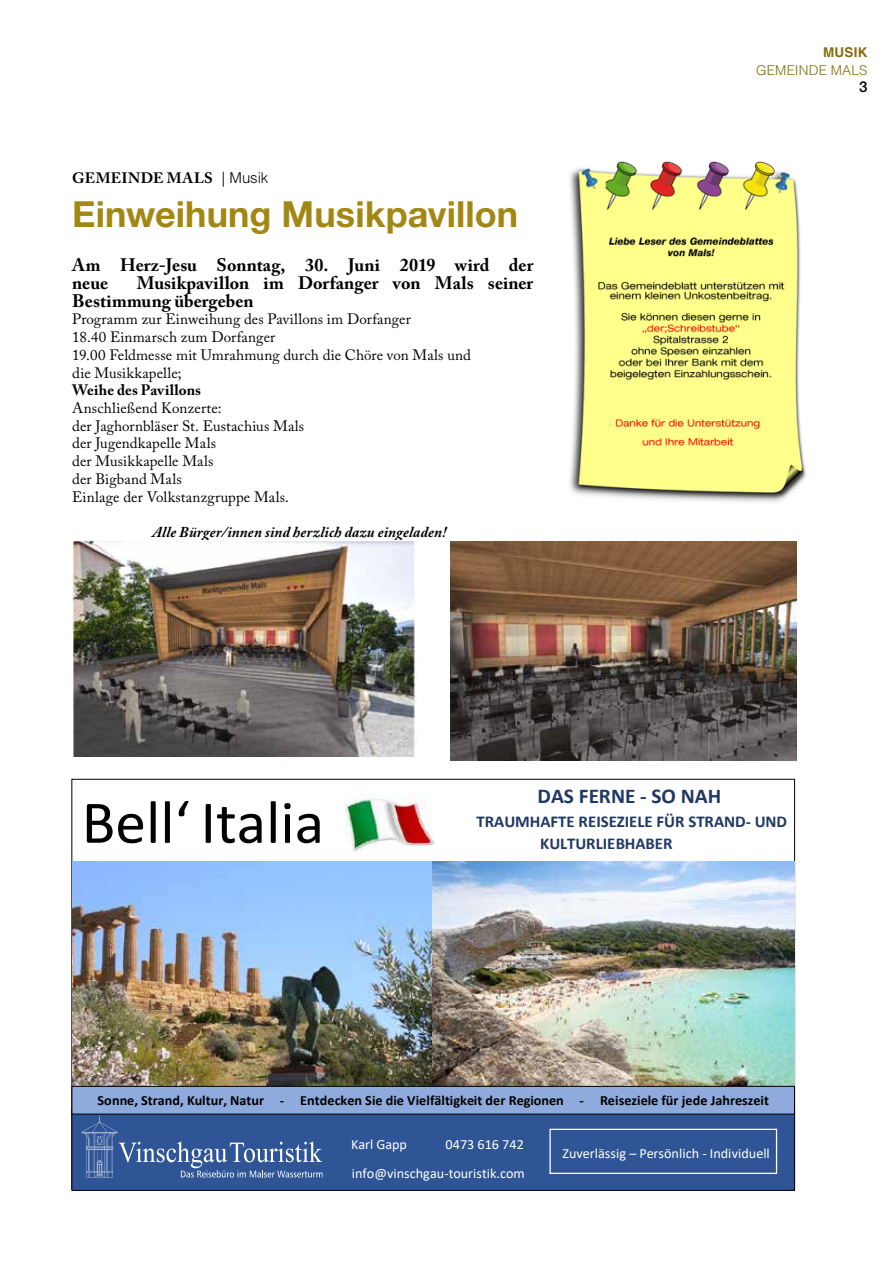
<style>
.page{position:relative;width:893px;height:1263px;background:#fff}
.page>*{position:absolute;margin:0;border:0;box-sizing:border-box;transform-origin:0 0}
.t1{font:61.05px "Calibri";color:#000}
.t2{font:700 36px "Helvetica Neue";color:#a38714}
.t3{font:700 21.15px "Calibri";letter-spacing:-.005em;color:#203864}
.t4{font:700 18px/17.7px "Adobe Caslon Pro";color:#000}
.t5{font:700 16.65px "Calibri";color:#203864}
.t6{font:700 16.5px "Calibri";letter-spacing:-.005em;color:#203864}
.t7{font:15px/17.7px "Adobe Caslon Pro";letter-spacing:.01em;color:#000}
.t8{font:italic 700 15px "Adobe Caslon Pro";letter-spacing:.01em;color:#000}
.t9{font:700 15px "Adobe Caslon Pro";letter-spacing:.01em;color:#000}
.t10{font:500 15px "Helvetica Neue";color:#000}
.t11{font:700 13.95px "Calibri";letter-spacing:.005em;color:#000}
.t12{font:13.95px "Calibri";color:#fff}
.t13{font:300 13.5px "Helvetica";letter-spacing:.015em;color:#846d0f}
.t14{font:700 13.5px "Helvetica";letter-spacing:.015em;color:#846d0f}
.s1{font-family:"Helvetica";font-weight:300}
</style>
<div class="page">
<img style="left:569px;top:161px;width:237px;height:341px">
<img style="left:72px;top:861px;width:361px;height:225px">
<div style="left:72px;top:1110px;width:722px;height:80px;background:#2f5597"></div>
<div style="left:71px;top:1109px;width:724px;height:82px;border:1px solid #000"></div>
<svg style="left:82px;top:1115px;width:240px;height:62px"></svg>
<div style="left:549px;top:1129px;width:228px;height:45px;border:1px solid #fff"></div>
<img style="left:433px;top:861px;width:361px;height:225px">
<img style="left:346px;top:795px;width:89px;height:57px">
<div style="left:72px;top:1086px;width:722px;height:28px;background:#8faadc"></div>
<div style="left:72px;top:1086px;width:723px;height:28px;border:1px solid #000"></div>
<img style="left:72px;top:540px;width:345px;height:217px">
<img style="left:451px;top:541px;width:345px;height:219px">
<p class="t14" style="left:823px;top:44px;width:46px">MUSIK</p>
<p class="t13" style="left:756px;top:61px;width:113px">GEMEINDE MALS</p>
<p class="t9" style="left:72px;top:169px;width:198px">GEMEINDE MALS <span class="s1">| Musik</span></p>
<h2 class="t2" style="left:72px;top:192px;width:447px">Einweihung Musikpavillon</h2>
<p class="t4" style="left:72px;top:256px;width:462px">Am Herz-Jesu Sonntag, 30. Juni 2019 wird der neue</p>
<p class="t4" style="left:72px;top:274px;width:462px;text-indent:65px">Musikpavillon im Dorfanger von Mals seiner<br>Bestimmung übergeben</p>
<p class="t7" style="left:72px;top:310px;width:400px">Programm zur Einweihung des Pavillons im Dorfanger<br>18.40 Einmarsch zum Dorfanger<br>19.00 Feldmesse mit Umrahmung durch die Chöre von Mals und die Musikkapelle;</p>
<p class="t9" style="left:72px;top:381px;width:130px">Weihe des Pavillons</p>
<p class="t7" style="left:72px;top:399px;width:233px">Anschließend Konzerte:<br>der Jaghornbläser St. Eustachius Mals der Jugendkapelle Mals<br>der Musikkapelle Mals<br>der Bigband Mals<br>Einlage der Volkstanzgruppe Mals.</p>
<p class="t8" style="left:152px;top:523px;width:296px">Alle Bürger/innen sind herzlich dazu eingeladen!</p>
<p class="t10" style="left:859px;top:78px;width:10px">3</p>
<h1 class="t1" style="left:82px;top:780px;width:244px">Bell‘ Italia</h1>
<h3 class="t3" style="left:538px;top:781px;width:185px">DAS FERNE - SO NAH</h3>
<p class="t5" style="left:477px;top:810px;width:312px">TRAUMHAFTE REISEZIELE FÜR STRAND- UND</p>
<p class="t6" style="left:540px;top:832px;width:134px">KULTURLIEBHABER</p>
<p class="t11" style="left:98px;top:1090px;width:673px">Sonne, Strand, Kultur, Natur - Entdecken Sie die Vielfältigkeit der Regionen - Reiseziele für jede Jahreszeit</p>
<p class="t12" style="left:351px;top:1134px;width:58px">Karl Gapp</p>
<p class="t12" style="left:446px;top:1134px;width:80px">0473 616 742</p>
<p class="t12" style="left:352px;top:1164px;width:175px">info@vinschgau-touristik.com</p>
<p class="t12" style="left:562px;top:1144px;width:209px">Zuverlässig – Persönlich - Individuell</p>
</div>
